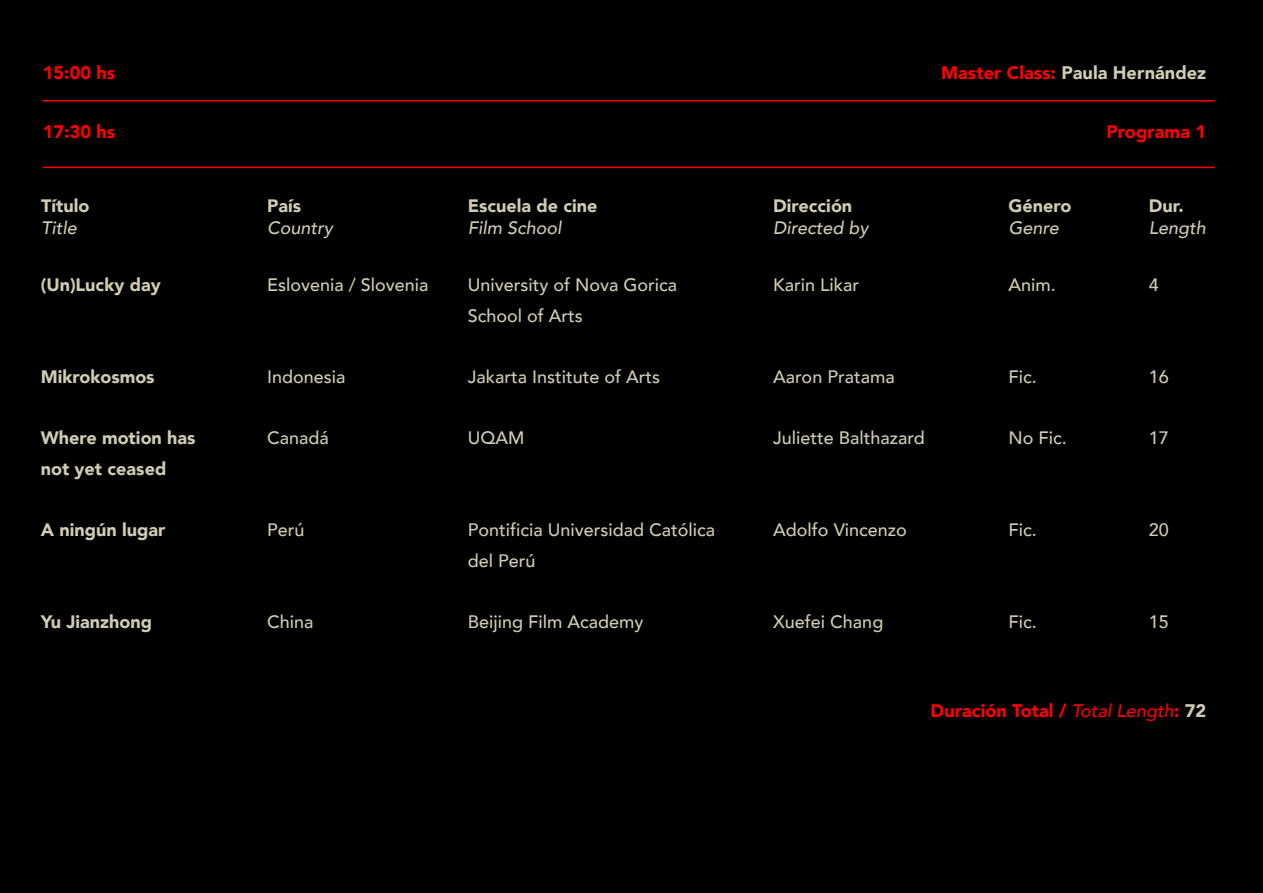
<style>
.page{position:relative;width:1263px;height:893px;background:#000}
.page>*{position:absolute;margin:0;border:0;box-sizing:border-box;transform-origin:0 0}
.t1{font:900 18.15px "Avenir";color:#f00}
.t2{font:900 18.15px "Avenir";color:#d1cbb3}
.t3{font:500 18px/30.6px "Avenir";color:#d1cbb3}
.t4{font:900 18px/30.6px "Avenir";color:#d1cbb3}
.t5{font:italic 500 18px "Avenir";color:#d1cbb3}
.s1{color:#f00}
.s2{font-weight:500;font-style:italic}
.s3{color:#d1cbb3}
</style>
<div class="page">
<hr style="left:43px;top:167px;width:1171px;height:1px;background:#f00">
<hr style="left:43px;top:100px;width:1171px;height:2px;background:#f00">
<p class="t1" style="left:43px;top:57px;width:74px">15:00 hs</p>
<p class="t2" style="left:941px;top:57px;width:267px"><span class="s1">Master Class:</span> Paula Hernández</p>
<p class="t1" style="left:43px;top:116px;width:74px">17:30 hs</p>
<p class="t1" style="left:1106px;top:116px;width:101px">Programa 1</p>
<p class="t4" style="left:41px;top:190px;width:50px">Título</p>
<p class="t5" style="left:41px;top:217px;width:37px">Title</p>
<p class="t4" style="left:267px;top:190px;width:36px">País</p>
<p class="t5" style="left:267px;top:217px;width:67px">Country</p>
<p class="t4" style="left:468px;top:190px;width:131px">Escuela de cine</p>
<p class="t5" style="left:468px;top:217px;width:95px">Film School</p>
<p class="t4" style="left:773px;top:190px;width:81px">Dirección</p>
<p class="t5" style="left:773px;top:217px;width:97px">Directed by</p>
<p class="t4" style="left:1008px;top:190px;width:64px">Género</p>
<p class="t5" style="left:1008px;top:217px;width:52px">Genre</p>
<p class="t4" style="left:1149px;top:190px;width:36px">Dur.</p>
<p class="t5" style="left:1149px;top:217px;width:59px">Length</p>
<p class="t4" style="left:41px;top:269px;width:122px">(Un)Lucky day</p>
<p class="t3" style="left:267px;top:269px;width:163px">Eslovenia / Slovenia</p>
<p class="t3" style="left:468px;top:269px;width:211px">University of Nova Gorica<br>School of Arts</p>
<p class="t3" style="left:773px;top:269px;width:88px">Karin Likar</p>
<p class="t3" style="left:1008px;top:269px;width:49px">Anim.</p>
<p class="t3" style="left:1149px;top:269px;width:12px">4</p>
<p class="t4" style="left:41px;top:361px;width:115px">Mikrokosmos</p>
<p class="t3" style="left:267px;top:361px;width:80px">Indonesia</p>
<p class="t3" style="left:468px;top:361px;width:194px">Jakarta Institute of Arts</p>
<p class="t3" style="left:773px;top:361px;width:123px">Aaron Pratama</p>
<p class="t3" style="left:1008px;top:361px;width:30px">Fic.</p>
<p class="t3" style="left:1149px;top:361px;width:22px">16</p>
<p class="t4" style="left:41px;top:422px;width:156px">Where motion has not yet ceased</p>
<p class="t3" style="left:267px;top:422px;width:63px">Canadá</p>
<p class="t3" style="left:468px;top:422px;width:58px">UQAM</p>
<p class="t3" style="left:773px;top:422px;width:153px">Juliette Balthazard</p>
<p class="t3" style="left:1008px;top:422px;width:60px">No Fic.</p>
<p class="t3" style="left:1149px;top:422px;width:22px">17</p>
<p class="t4" style="left:41px;top:514px;width:126px">A ningún lugar</p>
<p class="t3" style="left:267px;top:514px;width:39px">Perú</p>
<p class="t3" style="left:468px;top:514px;width:249px">Pontificia Universidad Católica del Perú</p>
<p class="t3" style="left:773px;top:514px;width:135px">Adolfo Vincenzo</p>
<p class="t3" style="left:1008px;top:514px;width:30px">Fic.</p>
<p class="t3" style="left:1149px;top:514px;width:22px">20</p>
<p class="t4" style="left:41px;top:606px;width:113px">Yu Jianzhong</p>
<p class="t3" style="left:267px;top:605px;width:48px">China</p>
<p class="t3" style="left:468px;top:605px;width:177px">Beijing Film Academy</p>
<p class="t3" style="left:773px;top:605px;width:112px">Xuefei Chang</p>
<p class="t3" style="left:1008px;top:605px;width:30px">Fic.</p>
<p class="t3" style="left:1149px;top:605px;width:22px">15</p>
<p class="t1" style="left:931px;top:695px;width:277px">Duración Total / <span class="s2">Total Length</span>: <span class="s3">72</span></p>
</div>
